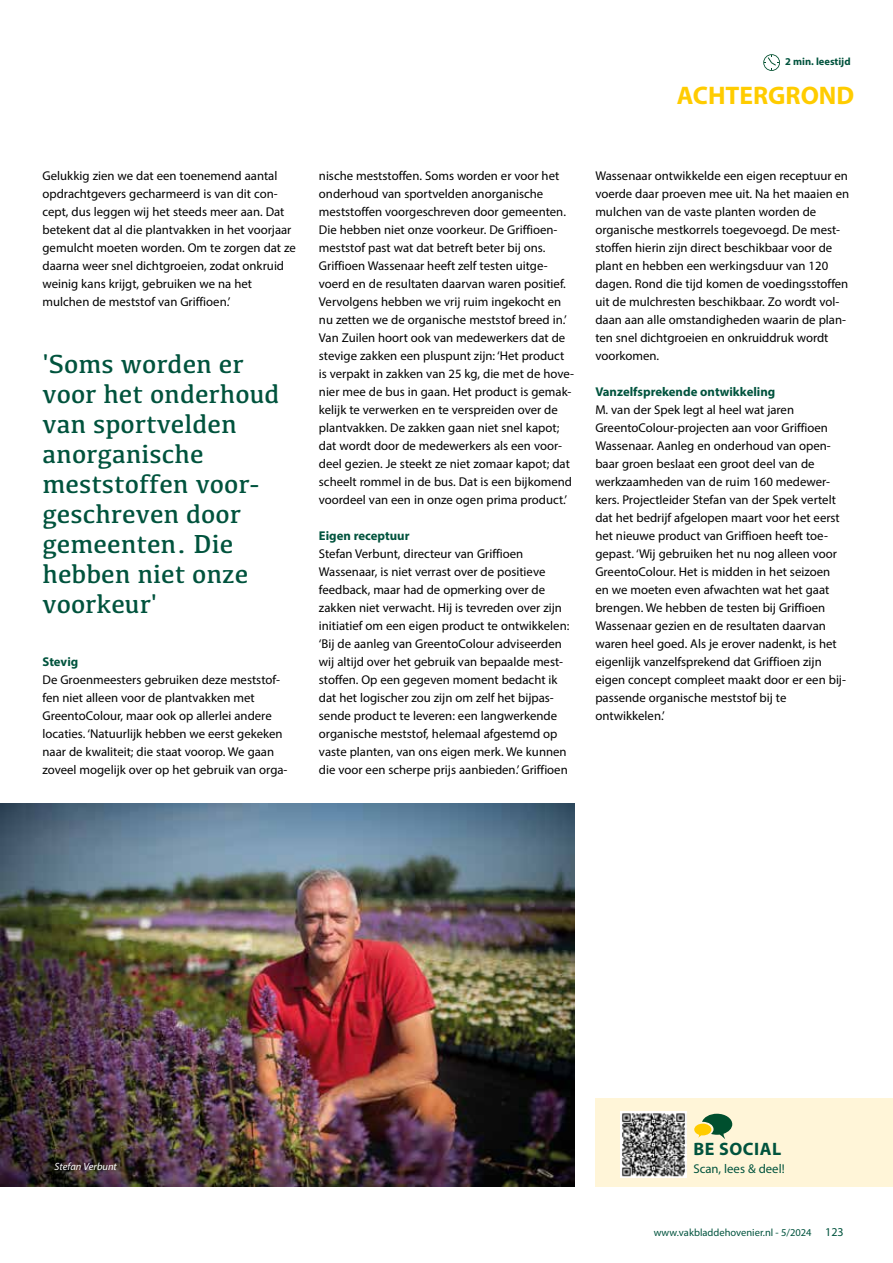
<style>
.page{position:relative;width:893px;height:1263px;background:#fff}
.page>*{position:absolute;margin:0;border:0;box-sizing:border-box;transform-origin:0 0}
.t1{font:27px/30px "Kefa";color:#00533d}
.t2{font:700 25.5px "Myriad Pro";color:#fc0}
.t3{font:700 18px "Myriad Pro";letter-spacing:.03em;color:#00533d}
.t4{font:12.75px/18px "Myriad Pro";color:#000}
.t5{font:700 12.75px "Myriad Pro";color:#00533d}
.t6{font:12.75px "Myriad Pro";color:#00533d}
.t7{font:10.5px "Myriad Pro";color:#00533d}
.t8{font:700 10.5px "Myriad Pro";color:#00533d}
.t9{font:italic 10.5px "Myriad Pro";color:#fff}
.s1{font-size:12px}
</style>
<div class="page">
<img style="left:0;top:804px;width:574px;height:382px">
<svg style="left:763px;top:54px;width:17px;height:17px"></svg>
<div style="left:595px;top:1098px;width:298px;height:89px;background:#fff5d8"></div>
<img style="left:621px;top:1111px;width:65px;height:66px">
<svg style="left:694px;top:1114px;width:38px;height:25px"></svg>
<p class="t8" style="left:785px;top:55px;width:67px">2 min. leestijd</p>
<h2 class="t2" style="left:677px;top:79px;width:179px">ACHTERGROND</h2>
<p class="t4" style="left:43px;top:167px;width:255px">Gelukkig zien we dat een toenemend aantal opdrachtgevers gecharmeerd is van dit con&shy;cept, dus leggen wij het steeds meer aan. Dat betekent dat al die plantvakken in het voorjaar gemulcht moeten worden. Om te zorgen dat ze daarna weer snel dichtgroeien, zodat onkruid weinig kans krijgt, gebruiken we na het mulchen de meststof van Griffioen.’</p>
<h1 class="t1" style="left:43px;top:348px;width:238px">'Soms worden er voor het onderhoud van sportvelden anorganische meststoffen voor&shy;geschreven door gemeenten. Die hebben niet onze voorkeur'</h1>
<p class="t5" style="left:43px;top:653px;width:37px">Stevig</p>
<p class="t4" style="left:43px;top:671px;width:246px">De Groenmeesters gebruiken deze meststof&shy;fen niet alleen voor de plantvakken met GreentoColour, maar ook op allerlei andere locaties. ‘Natuurlijk hebben we eerst gekeken naar de kwaliteit; die staat voorop. We gaan zoveel mogelijk over op het gebruik van orga-</p>
<p class="t4" style="left:319px;top:167px;width:257px">nische meststoffen. Soms worden er voor het onderhoud van sportvelden anorganische meststoffen voorgeschreven door gemeenten.<br>Die hebben niet onze voorkeur. De Griffioen&shy;meststof past wat dat betreft beter bij ons.<br>Griffioen Wassenaar heeft zelf testen uitge&shy;voerd en de resultaten daarvan waren positief.<br>Vervolgens hebben we vrij ruim ingekocht en nu zetten we de organische meststof breed in.’ Van Zuilen hoort ook van medewerkers dat de stevige zakken een pluspunt zijn: ‘Het product is verpakt in zakken van 25 kg, die met de hove&shy;nier mee de bus in gaan. Het product is gemak&shy;kelijk te verwerken en te verspreiden over de plantvakken. De zakken gaan niet snel kapot; dat wordt door de medewerkers als een voor&shy;deel gezien. Je steekt ze niet zomaar kapot; dat scheelt rommel in de bus. Dat is een bijkomend voordeel van een in onze ogen prima product.’</p>
<p class="t5" style="left:319px;top:527px;width:92px">Eigen receptuur</p>
<p class="t4" style="left:319px;top:545px;width:252px">Stefan Verbunt, directeur van Griffioen Wassenaar, is niet verrast over de positieve feedback, maar had de opmerking over de zakken niet verwacht. Hij is tevreden over zijn initiatief om een eigen product te ontwikkelen: ‘Bij de aanleg van GreentoColour adviseerden wij altijd over het gebruik van bepaalde mest&shy;stoffen. Op een gegeven moment bedacht ik dat het logischer zou zijn om zelf het bijpas&shy;sende product te leveren: een langwerkende organische meststof, helemaal afgestemd op vaste planten, van ons eigen merk. We kunnen die voor een scherpe prijs aanbieden.’ Griffioen</p>
<p class="t4" style="left:595px;top:167px;width:255px">Wassenaar ontwikkelde een eigen receptuur en voerde daar proeven mee uit. Na het maaien en mulchen van de vaste planten worden de organische mestkorrels toegevoegd. De mest&shy;stoffen hierin zijn direct beschikbaar voor de plant en hebben een werkingsduur van 120 dagen. Rond die tijd komen de voedingsstoffen uit de mulchresten beschikbaar. Zo wordt vol&shy;daan aan alle omstandigheden waarin de plan&shy;ten snel dichtgroeien en onkruiddruk wordt voorkomen.</p>
<p class="t5" style="left:595px;top:384px;width:182px">Vanzelfsprekende ontwikkeling</p>
<p class="t4" style="left:595px;top:401px;width:252px">M. van der Spek legt al heel wat jaren GreentoColour-projecten aan voor Griffioen Wassenaar. Aanleg en onderhoud van open&shy;baar groen beslaat een groot deel van de werkzaamheden van de ruim 160 medewer&shy;kers. Projectleider Stefan van der Spek vertelt dat het bedrijf afgelopen maart voor het eerst het nieuwe product van Griffioen heeft toe&shy;gepast. ‘Wij gebruiken het nu nog alleen voor GreentoColour. Het is midden in het seizoen en we moeten even afwachten wat het gaat brengen. We hebben de testen bij Griffioen Wassenaar gezien en de resultaten daarvan waren heel goed. Als je erover nadenkt, is het eigenlijk vanzelfsprekend dat Griffioen zijn eigen concept compleet maakt door er een bij&shy;passende organische meststof bij te ontwikkelen.’</p>
<p class="t9" style="left:55px;top:1160px;width:64px">Stefan Verbunt</p>
<h3 class="t3" style="left:693px;top:1137px;width:89px">BE SOCIAL</h3>
<p class="t6" style="left:693px;top:1161px;width:93px">Scan, lees &amp; deel!</p>
<p class="t7" style="left:654px;top:1226px;width:191px">www.vakbladdehovenier.nl - 5/2024 <span class="s1">123</span></p>
</div>
